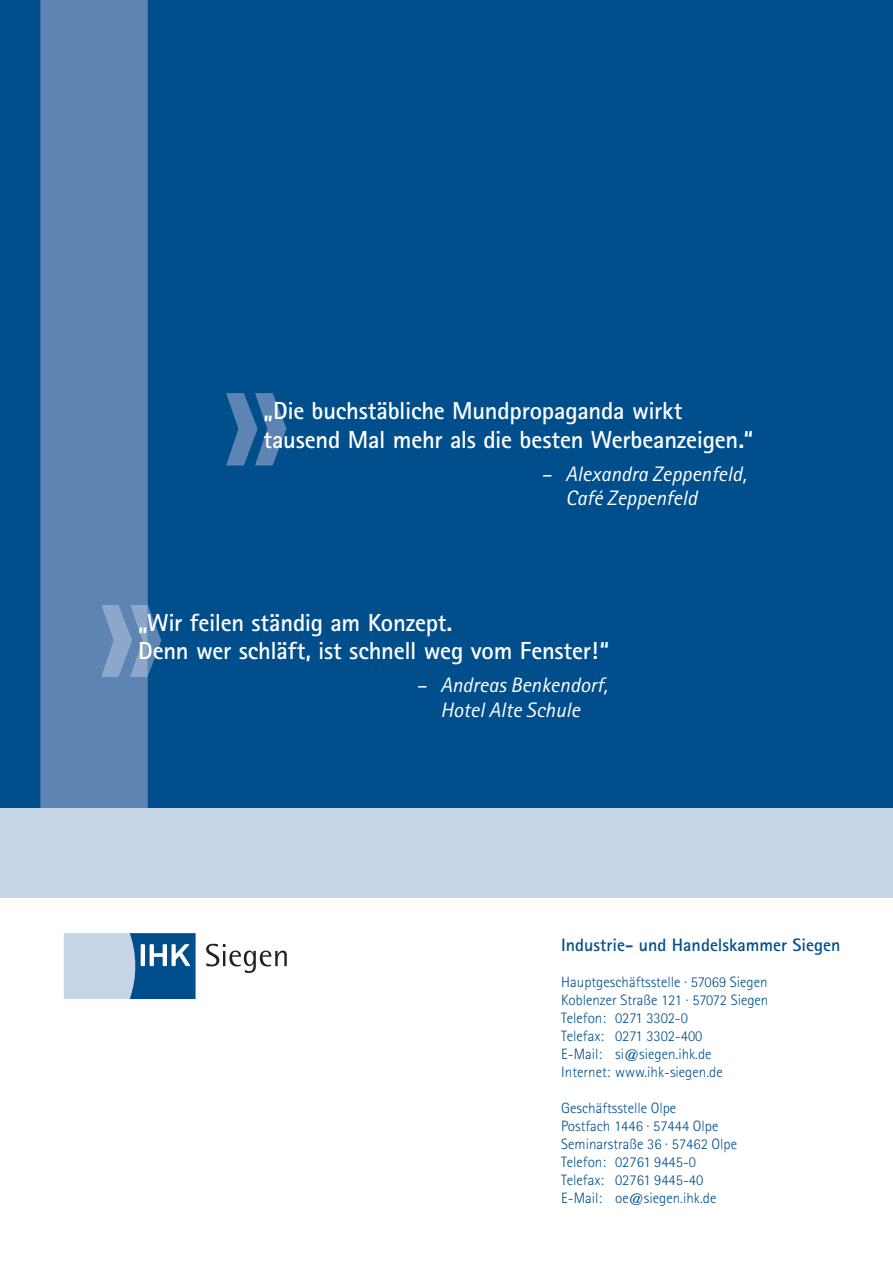
<style>
.page{position:relative;width:893px;height:1263px;background:#fff}
.page>*{position:absolute;margin:0;border:0;box-sizing:border-box;transform-origin:0 0}
.t1{font:700 24.75px/28.5px "Rotis Sans Serif";letter-spacing:-.01em;color:#fff}
.t2{font:italic 20.85px/24.8px "Rotis Sans Serif";color:#fff}
.t3{font:700 18px "Rotis Sans Serif";color:#004f8c}
.t4{font:300 15px/18px "Rotis Sans Serif";color:#004f8c}
</style>
<div class="page">
<div style="left:0;top:0;width:893px;height:897px;background:#c5d5e5"></div>
<div style="left:0;top:0;width:893px;height:808px;background:#004f8c"></div>
<div style="left:40px;top:0;width:108px;height:808px;background:#5d84b3"></div>
<svg style="left:226px;top:393px;width:61px;height:72px"></svg>
<svg style="left:101px;top:605px;width:60px;height:72px;background:#698fb9"></svg>
<svg style="left:64px;top:933px;width:132px;height:66px;background:#78a1c2"></svg>
<svg style="left:206px;top:944px;width:81px;height:29px"></svg>
<h1 class="t1" style="left:263px;top:396px;width:491px">„Die buchstäbliche Mundpropaganda wirkt tausend Mal mehr als die besten Werbeanzeigen.“</h1>
<h2 class="t2" style="left:565px;top:461px;width:183px;text-indent:-24px">– Alexandra Zeppenfeld,<br>Café Zeppenfeld</h2>
<h1 class="t1" style="left:138px;top:608px;width:472px">„Wir feilen ständig am Konzept.<br>Denn wer schläft, ist schnell weg vom Fenster!“</h1>
<h2 class="t2" style="left:416px;top:673px;width:193px;text-align:center">– Andreas Benkendorf,<br>Hotel Alte Schule</h2>
<p class="t3" style="left:561px;top:934px;width:281px">Industrie- und Handelskammer Siegen</p>
<p class="t4" style="left:561px;top:973px;width:209px">Hauptgeschäftsstelle · 57069 Siegen<br>Koblenzer Straße 121 · 57072 Siegen<br>Telefon: 0271 3302-0<br>Telefax: 0271 3302-400<br>E-Mail: si@siegen.ihk.de<br>Internet: www.ihk-siegen.de</p>
<p class="t4" style="left:561px;top:1099px;width:177px">Geschäftsstelle Olpe<br>Postfach 1446 · 57444 Olpe<br>Seminarstraße 36 · 57462 Olpe<br>Telefon: 02761 9445-0<br>Telefax: 02761 9445-40<br>E-Mail: oe@siegen.ihk.de</p>
</div>
